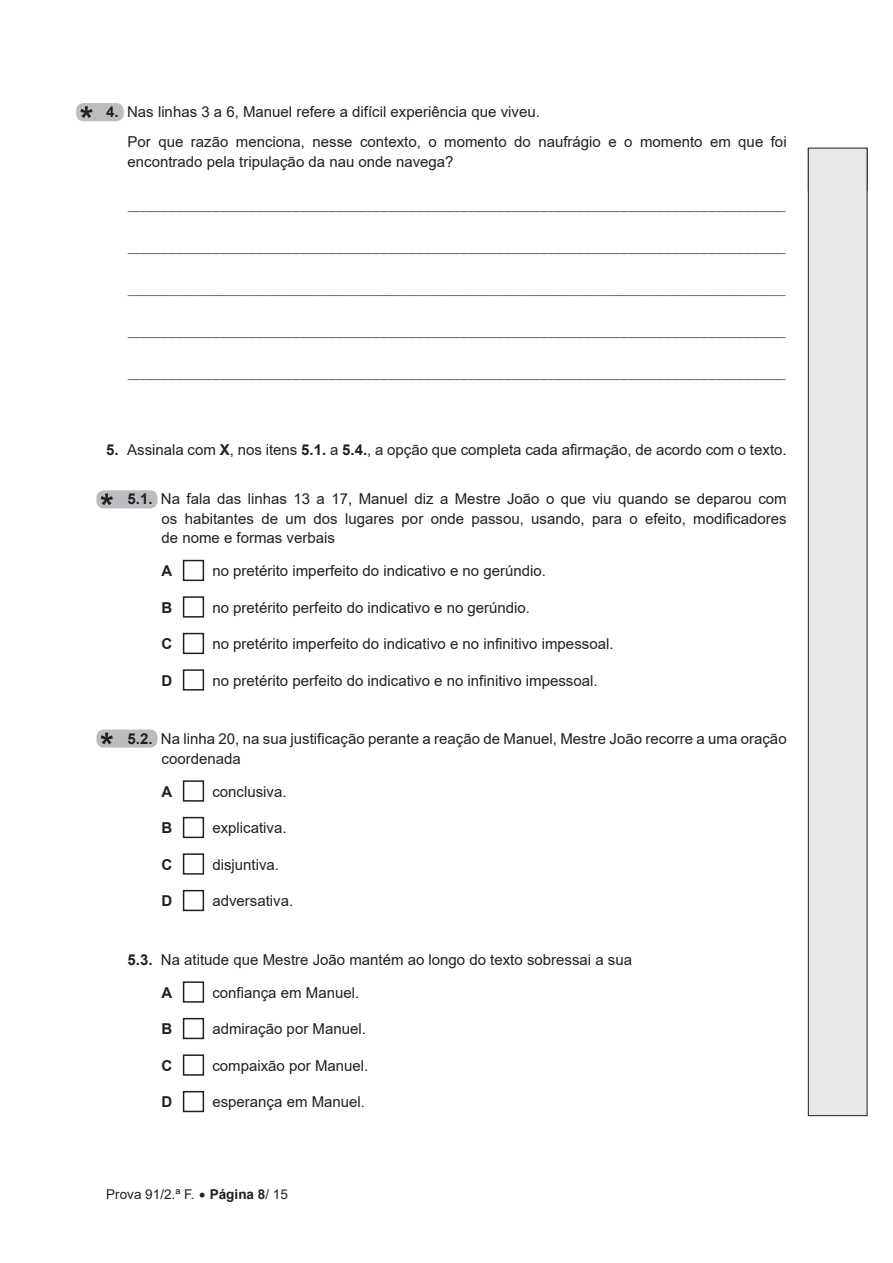
<style>
.page{position:relative;width:893px;height:1263px;background:#fff}
.page>*{position:absolute;margin:0;border:0;box-sizing:border-box;transform-origin:0 0}
.t1{font:15px/19.5px "Arial";color:#231f20}
.t2{font:15px "Arial";color:#6c6d70}
.t3{font:700 15px "Arial";color:#231f20}
.t4{font:13.5px "Arial";color:#231f20}
.s1{font-weight:700}
</style>
<div class="page">
<div style="left:76px;top:103px;width:48px;height:18px;background:#bcbdc0;border-radius:7px"></div>
<svg style="left:80px;top:106px;width:13px;height:12px"></svg>
<div style="left:96px;top:490px;width:62px;height:18px;background:#bcbdc0;border-radius:8px"></div>
<svg style="left:101px;top:493px;width:12px;height:12px"></svg>
<div style="left:96px;top:729px;width:62px;height:19px;background:#bcbdc0;border-radius:8px"></div>
<svg style="left:101px;top:733px;width:12px;height:11px"></svg>
<div style="left:808px;top:148px;width:59px;height:968px;background:#e6e7e9"></div>
<div style="left:808px;top:148px;width:59px;height:968px;border:1px solid #231f20"></div>
<div style="left:183px;top:560px;width:21px;height:21px;border:2px solid #231f20"></div>
<div style="left:183px;top:596px;width:21px;height:22px;border:2px solid #231f20"></div>
<div style="left:183px;top:633px;width:21px;height:21px;border:2px solid #231f20"></div>
<div style="left:183px;top:669px;width:21px;height:22px;border:2px solid #231f20"></div>
<div style="left:183px;top:780px;width:21px;height:22px;border:2px solid #231f20"></div>
<div style="left:183px;top:817px;width:21px;height:21px;border:2px solid #231f20"></div>
<div style="left:183px;top:853px;width:21px;height:22px;border:2px solid #231f20"></div>
<div style="left:183px;top:890px;width:21px;height:21px;border:2px solid #231f20"></div>
<div style="left:183px;top:981px;width:21px;height:22px;border:2px solid #231f20"></div>
<div style="left:183px;top:1018px;width:21px;height:21px;border:2px solid #231f20"></div>
<div style="left:183px;top:1054px;width:21px;height:22px;border:2px solid #231f20"></div>
<div style="left:183px;top:1091px;width:21px;height:21px;border:2px solid #231f20"></div>
<p class="t1" style="left:128px;top:97px;width:661px;line-height:30px;text-indent:-21px"><span class="s1">4.</span> Nas linhas 3 a 6, Manuel refere a difícil experiência que viveu.<br>Por que razão menciona, nesse contexto, o momento do naufrágio e o momento em que foi</p>
<p class="t1" style="left:128px;top:152px;width:328px">encontrado pela tripulação da nau onde navega?</p>
<p class="t2" style="left:128px;top:193px;width:659px">__________________________________________________________________________________________</p>
<p class="t2" style="left:128px;top:235px;width:659px">__________________________________________________________________________________________</p>
<p class="t2" style="left:128px;top:277px;width:659px">__________________________________________________________________________________________</p>
<p class="t2" style="left:128px;top:319px;width:659px">__________________________________________________________________________________________</p>
<p class="t2" style="left:128px;top:361px;width:659px">__________________________________________________________________________________________</p>
<p class="t1" style="left:106px;top:440px;width:682px"><span class="s1">5.</span> Assinala com <span class="s1">X</span>, nos itens <span class="s1">5.1.</span> a <span class="s1">5.4.</span>, a opção que completa cada afirmação, de acordo com o texto.</p>
<p class="t1" style="left:162px;top:489px;width:627px;text-align:justify;text-indent:-34px"><span class="s1">5.1.</span> Na fala das linhas 13 a 17, Manuel diz a Mestre João o que viu quando se deparou com os habitantes de um dos lugares por onde passou, usando, para o efeito, modificadores de nome e formas verbais</p>
<p class="t3" style="left:162px;top:560px;width:12px">A</p>
<p class="t1" style="left:212px;top:561px;width:335px">no pretérito imperfeito do indicativo e no gerúndio.</p>
<p class="t3" style="left:162px;top:597px;width:12px">B</p>
<p class="t1" style="left:212px;top:598px;width:319px">no pretérito perfeito do indicativo e no gerúndio.</p>
<p class="t3" style="left:162px;top:633px;width:12px">C</p>
<p class="t1" style="left:212px;top:634px;width:403px">no pretérito imperfeito do indicativo e no infinitivo impessoal.</p>
<p class="t3" style="left:162px;top:670px;width:12px">D</p>
<p class="t1" style="left:212px;top:671px;width:387px">no pretérito perfeito do indicativo e no infinitivo impessoal.</p>
<p class="t1" style="left:162px;top:729px;width:627px;text-indent:-34px"><span class="s1">5.2.</span> Na linha 20, na sua justificação perante a reação de Manuel, Mestre João recorre a uma oração coordenada</p>
<p class="t3" style="left:162px;top:781px;width:12px">A</p>
<p class="t1" style="left:212px;top:782px;width:76px">conclusiva.</p>
<p class="t3" style="left:162px;top:817px;width:12px">B</p>
<p class="t1" style="left:212px;top:818px;width:76px">explicativa.</p>
<p class="t3" style="left:162px;top:854px;width:12px">C</p>
<p class="t1" style="left:212px;top:855px;width:68px">disjuntiva.</p>
<p class="t3" style="left:162px;top:890px;width:12px">D</p>
<p class="t1" style="left:212px;top:891px;width:82px">adversativa.</p>
<p class="t1" style="left:128px;top:950px;width:506px"><span class="s1">5.3.</span> Na atitude que Mestre João mantém ao longo do texto sobressai a sua</p>
<p class="t3" style="left:162px;top:982px;width:12px">A</p>
<p class="t1" style="left:212px;top:983px;width:148px">confiança em Manuel.</p>
<p class="t3" style="left:162px;top:1018px;width:12px">B</p>
<p class="t1" style="left:212px;top:1019px;width:155px">admiração por Manuel.</p>
<p class="t3" style="left:162px;top:1055px;width:12px">C</p>
<p class="t1" style="left:212px;top:1056px;width:157px">compaixão por Manuel.</p>
<p class="t3" style="left:162px;top:1091px;width:12px">D</p>
<p class="t1" style="left:212px;top:1092px;width:154px">esperança em Manuel.</p>
<p class="t4" style="left:106px;top:1185px;width:183px">Prova 91/2.ª F. • <span class="s1">Página 8</span>/ 15</p>
</div>
